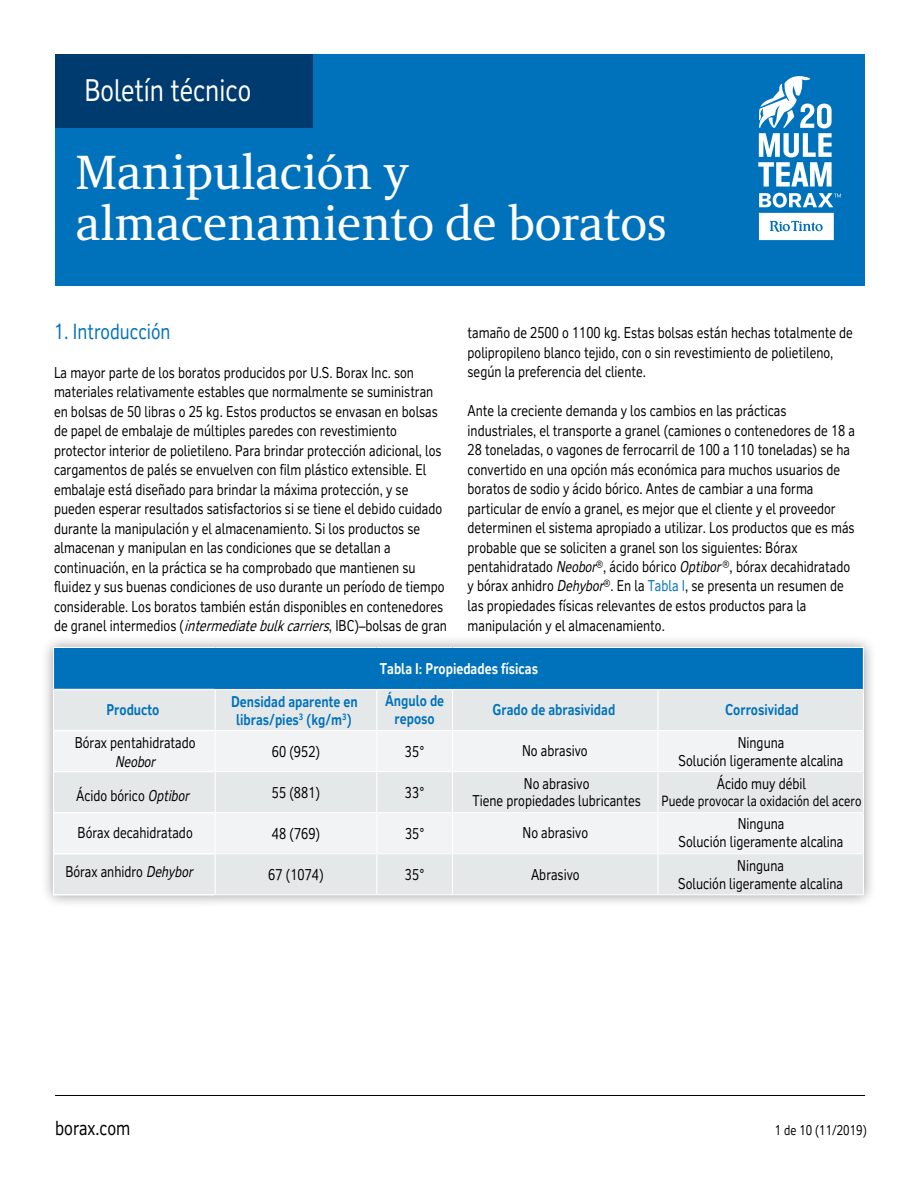
<style>
.page{position:relative;width:918px;height:1188px;background:#fff}
.page>*{position:absolute;margin:0;border:0;box-sizing:border-box;transform-origin:0 0}
.t1{font:49.5px/51px "RT Albanese";color:#fff}
.t2{font:30px "RT Vickerman";color:#fff;scale:.85 1}
.t3{font:21px "RT Vickerman";color:#0072bc;scale:.85 1}
.t4{font:19.5px "RT Vickerman";color:#000;scale:.85 1}
.t5{font:15px/19.5px "RT Vickerman";color:#000;text-align:center;scale:.85 1}
.t6{font:700 15px/18.1px "RT Vickerman";color:#0072bc;text-align:center;scale:.85 1}
.t7{font:700 15px "RT Vickerman";color:#fff;scale:.85 1}
.t8{font:italic 15px "RT Vickerman";color:#000;scale:.85 1}
.t9{font:14.25px "RT Vickerman";color:#000;scale:.85 1}
.t10{font:13.5px "RT Vickerman";color:#000;scale:.85 1}
.s1{font-style:italic}
.s2{color:#0072bc}
</style>
<div class="page">
<div style="left:55px;top:54px;width:810px;height:231px;background:#0072bc"></div>
<hr style="left:55px;top:1095px;width:810px;height:1px;background:#000">
<svg style="left:758px;top:76px;width:74px;height:111px"></svg>
<svg style="left:759px;top:193px;width:82px;height:47px"></svg>
<div style="left:55px;top:54px;width:257px;height:73px;background:#003b70"></div>
<div style="left:40px;top:634px;width:836px;height:274px;background:#000;opacity:.4"></div>
<div style="left:53px;top:647px;width:810px;height:43px;background:#0072bc"></div>
<div style="left:54px;top:690px;width:809px;height:204px;background:#e5e8e8"></div>
<svg style="left:54px;top:731px;width:809px;height:122px;fill:#f1f3f4"></svg>
<hr style="left:54px;top:812px;width:161px;height:1px;background:#fff">
<hr style="left:54px;top:853px;width:161px;height:1px;background:#fff">
<hr style="left:53px;top:894px;width:162px;height:2px;background:#fff">
<hr style="left:54px;top:771px;width:161px;height:1px;background:#fff">
<hr style="left:54px;top:730px;width:161px;height:1px;background:#fff">
<hr style="left:54px;top:689px;width:161px;height:1px;background:#fff">
<hr style="left:863px;top:648px;width:1px;height:41px;background:#fff">
<hr style="left:53px;top:647px;width:162px;height:1px;background:#fff">
<hr style="left:53px;top:648px;width:1px;height:42px;background:#fff">
<hr style="left:215px;top:647px;width:162px;height:1px;background:#fff">
<hr style="left:377px;top:647px;width:76px;height:1px;background:#fff">
<hr style="left:453px;top:647px;width:205px;height:1px;background:#fff">
<hr style="left:658px;top:647px;width:206px;height:1px;background:#fff">
<hr style="left:53px;top:690px;width:1px;height:41px;background:#fff">
<hr style="left:53px;top:731px;width:1px;height:41px;background:#fff">
<hr style="left:53px;top:772px;width:1px;height:41px;background:#fff">
<hr style="left:53px;top:813px;width:1px;height:41px;background:#fff">
<hr style="left:53px;top:854px;width:1px;height:40px;background:#fff">
<hr style="left:215px;top:689px;width:162px;height:1px;background:#fff">
<hr style="left:215px;top:690px;width:1px;height:40px;background:#fff">
<hr style="left:377px;top:689px;width:76px;height:1px;background:#fff">
<hr style="left:376px;top:690px;width:1px;height:40px;background:#fff">
<hr style="left:453px;top:689px;width:205px;height:1px;background:#fff">
<hr style="left:452px;top:690px;width:1px;height:40px;background:#fff">
<hr style="left:658px;top:689px;width:206px;height:1px;background:#fff">
<hr style="left:657px;top:690px;width:2px;height:40px;background:#fff">
<hr style="left:863px;top:690px;width:1px;height:40px;background:#fff">
<hr style="left:215px;top:730px;width:162px;height:1px;background:#fff">
<hr style="left:215px;top:731px;width:1px;height:40px;background:#fff">
<hr style="left:377px;top:730px;width:76px;height:1px;background:#fff">
<hr style="left:376px;top:731px;width:1px;height:40px;background:#fff">
<hr style="left:453px;top:730px;width:205px;height:1px;background:#fff">
<hr style="left:452px;top:731px;width:1px;height:40px;background:#fff">
<hr style="left:658px;top:730px;width:206px;height:1px;background:#fff">
<hr style="left:657px;top:731px;width:2px;height:40px;background:#fff">
<hr style="left:863px;top:731px;width:1px;height:40px;background:#fff">
<hr style="left:215px;top:771px;width:162px;height:1px;background:#fff">
<hr style="left:215px;top:772px;width:1px;height:40px;background:#fff">
<hr style="left:377px;top:771px;width:76px;height:1px;background:#fff">
<hr style="left:376px;top:772px;width:1px;height:40px;background:#fff">
<hr style="left:453px;top:771px;width:205px;height:1px;background:#fff">
<hr style="left:452px;top:772px;width:1px;height:40px;background:#fff">
<hr style="left:658px;top:771px;width:206px;height:1px;background:#fff">
<hr style="left:657px;top:772px;width:2px;height:40px;background:#fff">
<hr style="left:863px;top:772px;width:1px;height:40px;background:#fff">
<hr style="left:215px;top:813px;width:1px;height:40px;background:#fff">
<hr style="left:376px;top:813px;width:1px;height:40px;background:#fff">
<hr style="left:452px;top:813px;width:1px;height:40px;background:#fff">
<hr style="left:657px;top:813px;width:2px;height:40px;background:#fff">
<hr style="left:863px;top:813px;width:1px;height:40px;background:#fff">
<hr style="left:215px;top:854px;width:1px;height:40px;background:#fff">
<hr style="left:376px;top:854px;width:1px;height:40px;background:#fff">
<hr style="left:452px;top:854px;width:1px;height:40px;background:#fff">
<hr style="left:657px;top:854px;width:2px;height:40px;background:#fff">
<hr style="left:863px;top:854px;width:1px;height:40px;background:#fff">
<hr style="left:215px;top:812px;width:162px;height:1px;background:#fff">
<hr style="left:377px;top:812px;width:76px;height:1px;background:#fff">
<hr style="left:453px;top:812px;width:205px;height:1px;background:#fff">
<hr style="left:658px;top:812px;width:206px;height:1px;background:#fff">
<hr style="left:215px;top:853px;width:162px;height:1px;background:#fff">
<hr style="left:377px;top:853px;width:76px;height:1px;background:#fff">
<hr style="left:453px;top:853px;width:205px;height:1px;background:#fff">
<hr style="left:658px;top:853px;width:206px;height:1px;background:#fff">
<hr style="left:215px;top:894px;width:162px;height:1px;background:#fff">
<hr style="left:377px;top:894px;width:76px;height:1px;background:#fff">
<hr style="left:453px;top:894px;width:205px;height:1px;background:#fff">
<hr style="left:658px;top:894px;width:206px;height:1px;background:#fff">
<h2 class="t2" style="left:84px;top:72px;width:198px">Boletín técnico</h2>
<h1 class="t1" style="left:76px;top:147px;width:593px">Manipulación y almacenamiento de boratos</h1>
<h3 class="t3" style="left:54px;top:319px;width:139px">1. Introducción</h3>
<p class="t5" style="left:54px;top:363px;width:464px;text-align:left">La mayor parte de los boratos producidos por U.S. Borax Inc. son materiales relativamente estables que normalmente se suministran en bolsas de 50 libras o 25 kg. Estos productos se envasan en bolsas de papel de embalaje de múltiples paredes con revestimiento protector interior de polietileno. Para brindar protección adicional, los cargamentos de palés se envuelven con film plástico extensible. El embalaje está diseñado para brindar la máxima protección, y se pueden esperar resultados satisfactorios si se tiene el debido cuidado durante la manipulación y el almacenamiento. Si los productos se almacenan y manipulan en las condiciones que se detallan a continuación, en la práctica se ha comprobado que mantienen su fluidez y sus buenas condiciones de uso durante un período de tiempo considerable. Los boratos también están disponibles en contenedores de granel intermedios (<span class="s1">intermediatebulkcarriers</span>, IBC)–bolsas de gran</p>
<p class="t5" style="left:468px;top:323px;width:455px;text-align:left">tamaño de 2500 o 1100 kg. Estas bolsas están hechas totalmente de polipropileno blanco tejido, con o sin revestimiento de polietileno, según la preferencia del cliente.</p>
<p class="t5" style="left:468px;top:401px;width:457px;text-align:left">Ante la creciente demanda y los cambios en las prácticas industriales, el transporte a granel (camiones o contenedores de 18 a 28 toneladas, o vagones de ferrocarril de 100 a 110 toneladas) se ha convertido en una opción más económica para muchos usuarios de boratos de sodio y ácido bórico. Antes de cambiar a una forma particular de envío a granel, es mejor que el cliente y el proveedor determinen el sistema apropiado a utilizar. Los productos que es más probable que se soliciten a granel son los siguientes: Bórax pentahidratado <span class="s1">Neobor</span><sup>®</sup>, ácido bórico <span class="s1">Optibor</span> <sup>®</sup>, bórax decahidratado y bórax anhidro <span class="s1">Dehybor</span><sup>®</sup>. En la <span class="s2">Tabla I</span>, se presenta un resumen de las propiedades físicas relevantes de estos productos para la manipulación y el almacenamiento.</p>
<p class="t7" style="left:380px;top:659px;width:188px">Tabla I: Propiedades físicas</p>
<p class="t6" style="left:106px;top:700px;width:64px">Producto</p>
<p class="t6" style="left:231px;top:692px;width:150px">Densidad aparente en libras/pies<sup>3</sup> (kg/m<sup>3</sup>)</p>
<p class="t6" style="left:385px;top:691px;width:71px">Ángulo de reposo</p>
<p class="t6" style="left:493px;top:700px;width:146px">Grado de abrasividad</p>
<p class="t6" style="left:725px;top:700px;width:88px">Corrosividad</p>
<p class="t5" style="left:75px;top:733px;width:144px">Bórax pentahidratado</p>
<p class="t8" style="left:115px;top:752px;width:49px">Neobor</p>
<p class="t5" style="left:272px;top:741px;width:58px">60 (952)</p>
<p class="t5" style="left:405px;top:741px;width:24px">35°</p>
<p class="t5" style="left:522px;top:740px;width:79px">No abrasivo</p>
<p class="t5" style="left:679px;top:733px;width:195px;line-height:18px">Ninguna<br>Solución ligeramente alcalina</p>
<p class="t5" style="left:76px;top:785px;width:134px">Ácido bórico <span class="s1">Optibor</span></p>
<p class="t5" style="left:272px;top:782px;width:58px">55 (881)</p>
<p class="t5" style="left:405px;top:782px;width:24px">33°</p>
<p class="t5" style="left:473px;top:774px;width:200px;line-height:17.5px">No abrasivo<br>Tiene propiedades lubricantes</p>
<p class="t5" style="left:717px;top:773px;width:106px">Ácido muy débil</p>
<p class="t9" style="left:662px;top:792px;width:237px">Puede provocar la oxidación del acero</p>
<p class="t5" style="left:78px;top:823px;width:137px">Bórax decahidratado</p>
<p class="t5" style="left:272px;top:823px;width:58px">48 (769)</p>
<p class="t5" style="left:405px;top:823px;width:24px">35°</p>
<p class="t5" style="left:523px;top:823px;width:79px">No abrasivo</p>
<p class="t5" style="left:679px;top:815px;width:195px;line-height:17.5px">Ninguna<br>Solución ligeramente alcalina</p>
<p class="t5" style="left:65px;top:862px;width:151px">Bórax anhidro <span class="s1">Dehybor</span></p>
<p class="t5" style="left:268px;top:864px;width:67px">67 (1074)</p>
<p class="t5" style="left:405px;top:864px;width:24px">35°</p>
<p class="t5" style="left:531px;top:864px;width:59px">Abrasivo</p>
<p class="t5" style="left:678px;top:857px;width:195px;line-height:17.5px">Ninguna<br>Solución ligeramente alcalina</p>
<h3 class="t4" style="left:55px;top:1116px;width:90px">borax.com</h3>
<p class="t10" style="left:775px;top:1122px;width:110px">1 de 10 (11/2019)</p>
</div>
